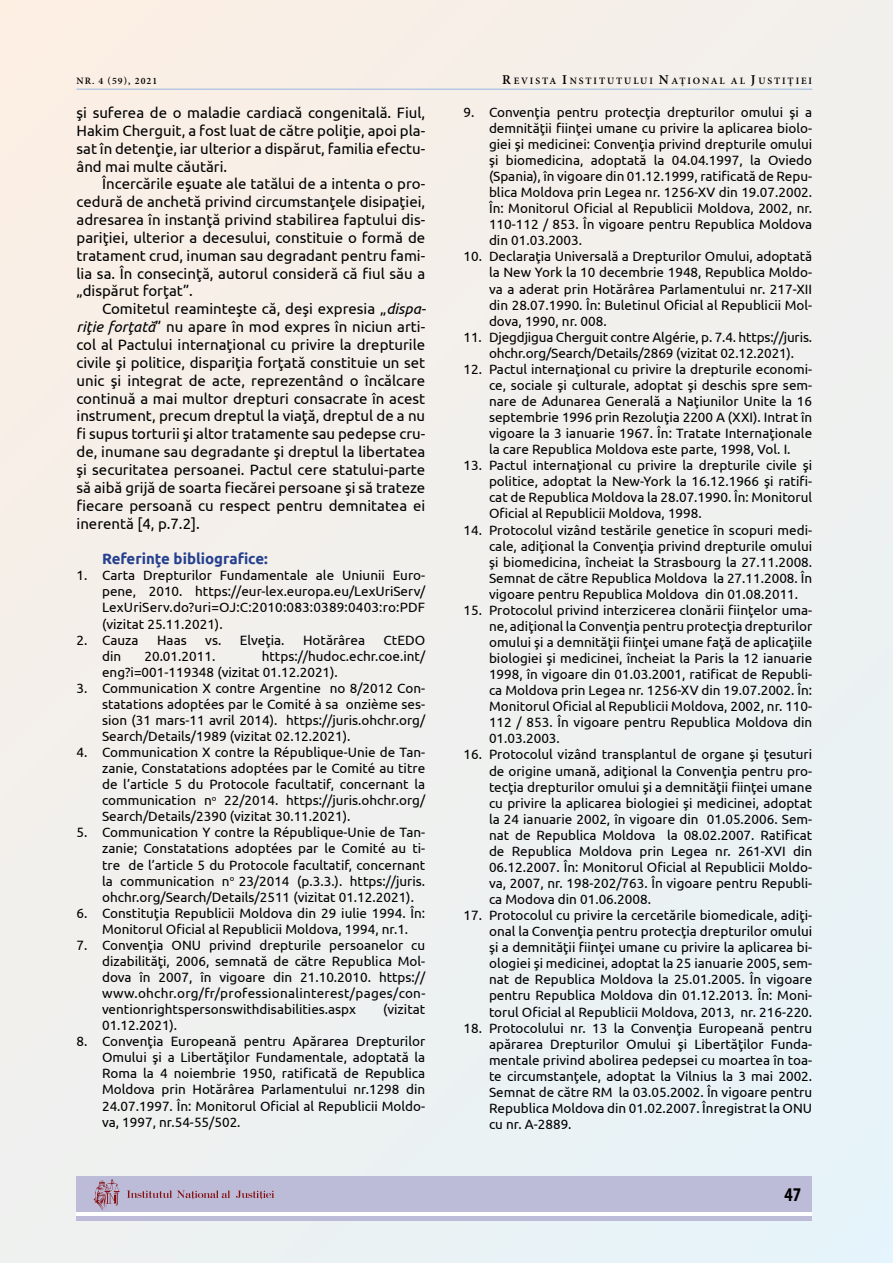
<style>
.page{position:relative;width:893px;height:1263px;background:#f1f0ed}
.page>*{position:absolute;margin:0;border:0;box-sizing:border-box;transform-origin:0 0}
.t1{font:700 condensed 19.5px "Myriad Pro";color:#000}
.t2{font:15px/17.9px "Ubuntu";color:#000;text-align:justify}
.t3{font:700 15px "Ubuntu";color:#25408f}
.t4{font:13.5px/16px "Ubuntu";color:#000;text-align:justify}
.t5{font:600 9.75px "Minion Pro";letter-spacing:.195em;color:#000}
.s1{font-size:13.5px}
.s2{font-style:italic}
</style>
<div class="page">
<hr style="left:77px;top:89px;width:735px;height:1px;background:#95b6df">
<div style="left:77px;top:1176px;width:735px;height:45px;background:#bcbcd8"></div>
<hr style="left:77px;top:1213px;width:735px;height:3px;background:#fff">
<svg style="left:127px;top:1190px;width:103px;height:9px"></svg>
<svg style="left:236px;top:1190px;width:38px;height:9px"></svg>
<svg style="left:94px;top:1179px;width:26px;height:31px"></svg>
<p class="t5" style="left:77px;top:74px;width:82px">NR. 4 (59), 2021</p>
<p class="t5" style="left:502px;top:74px;width:311px"><span class="s1">R</span>EVISTA <span class="s1">I</span>NSTITUTULUI <span class="s1">N</span>AŢIONAL AL <span class="s1">J</span>USTIŢIEI</p>
<p class="t2" style="left:77px;top:103px;width:350px">şi suferea de o maladie cardiacă congenitală. Fiul, Hakim Cherguit, a fost luat de către poliţie, apoi pla&shy;sat în detenţie, iar ulterior a dispărut, familia efectu&shy;ând mai multe căutări.</p>
<p class="t2" style="left:77px;top:175px;width:350px;text-indent:26px">Încercările eşuate ale tatălui de a intenta o pro&shy;cedură de anchetă privind circumstanţele disipaţiei, adresarea în instanţă privind stabilirea faptului dis&shy;pariţiei, ulterior a decesului, constituie o formă de tratament crud, inuman sau degradant pentru fami&shy;lia sa. În consecinţă, autorul consideră că fiul său a „dispărut forţat”.</p>
<p class="t2" style="left:77px;top:300px;width:351px;text-indent:26px">Comitetul reaminteşte că, deşi expresia „<span class="s2">dispa&shy;riţie forţată</span>” nu apare în mod expres în niciun arti&shy;col al Pactului internaţional cu privire la drepturile civile şi politice, dispariţia forţată constituie un set unic şi integrat de acte, reprezentând o încălcare continuă a mai multor drepturi consacrate în acest instrument, precum dreptul la viaţă, dreptul de a nu fi supus torturii şi altor tratamente sau pedepse cru&shy;de, inumane sau degradante şi dreptul la libertatea şi securitatea persoanei. Pactul cere statului-parte să aibă grijă de soarta fiecărei persoane şi să trateze fiecare persoană cu respect pentru demnitatea ei inerentă [4, p.7.2].</p>
<p class="t3" style="left:102px;top:550px;width:167px">Referinţe bibliografice:</p>
<p class="t4" style="left:102px;top:567px;width:325px;text-indent:-26px">1. Carta Drepturilor Fundamentale ale Uniunii Euro&shy;pene, 2010. https://eur-lex.europa.eu/LexUriServ/ LexUriServ.do?uri=OJ:C:2010:083:0389:0403:ro:PDF (vizitat 25.11.2021).</p>
<p class="t4" style="left:77px;top:631px;width:64px">2. Cauza</p>
<p class="t4" style="left:157px;top:631px;width:31px">Haas</p>
<p class="t4" style="left:205px;top:631px;width:81px">vs. Elveţia.</p>
<p class="t4" style="left:303px;top:631px;width:64px">Hotărârea</p>
<p class="t4" style="left:384px;top:631px;width:43px">CtEDO</p>
<p class="t4" style="left:102px;top:647px;width:21px">din</p>
<p class="t4" style="left:144px;top:647px;width:72px">20.01.2011.</p>
<p class="t4" style="left:102px;top:647px;width:325px;text-indent:160px">https://hudoc.echr.coe.int/ eng?i=001-119348 (vizitat 01.12.2021).</p>
<p class="t4" style="left:102px;top:679px;width:325px;text-indent:-26px">3. Communication X contre Argentine no 8/2012 Con&shy;statations adoptées par le Comité à sa onzième ses&shy;sion (31 mars-11 avril 2014). https://juris.ohchr.org/ Search/Details/1989 (vizitat 02.12.2021).</p>
<p class="t4" style="left:102px;top:744px;width:325px;text-indent:-26px">4. Communication X contre la République-Unie de Tan&shy;zanie, Constatations adoptées par le Comité au titre de l’article 5 du Protocole facultatif, concernant la communication n<sup>o</sup> 22/2014. https://juris.ohchr.org/ Search/Details/2390 (vizitat 30.11.2021).</p>
<p class="t4" style="left:102px;top:824px;width:325px;text-indent:-26px">5. Communication Y contre la République-Unie de Tan&shy;zanie; Constatations adoptées par le Comité au ti&shy;tre de l’article 5 du Protocole facultatif, concernant la communication n<sup>o</sup> 23/2014 (p.3.3.). https://juris. ohchr.org/Search/Details/2511 (vizitat 01.12.2021).</p>
<p class="t4" style="left:102px;top:904px;width:325px;text-indent:-26px">6. Constituţia Republicii Moldova din 29 iulie 1994. În:<br>Monitorul Oficial al Republicii Moldova, 1994, nr.1.</p>
<p class="t4" style="left:102px;top:937px;width:325px;text-indent:-26px">7. Convenţia ONU privind drepturile persoanelor cu dizabilităţi, 2006, semnată de către Republica Mol&shy;dova în 2007, în vigoare din 21.10.2010. https:// www.ohchr.org/fr/professionalinterest/pages/con&shy;ventionrightspersonswithdisabilities.aspx</p>
<p class="t4" style="left:383px;top:1001px;width:44px">(vizitat</p>
<p class="t4" style="left:102px;top:1017px;width:77px">01.12.2021).</p>
<p class="t4" style="left:102px;top:1033px;width:325px;text-indent:-26px">8. Convenţia Europeană pentru Apărarea Drepturilor Omului şi a Libertăţilor Fundamentale, adoptată la Roma la 4 noiembrie 1950, ratificată de Republica Moldova prin Hotărârea Parlamentului nr.1298 din 24.07.1997. În: Monitorul Oficial al Republicii Moldo&shy;va, 1997, nr.54-55/502.</p>
<p class="t4" style="left:489px;top:104px;width:325px;text-indent:-26px">9. Convenţia pentru protecţia drepturilor omului şi a demnităţii fiinţei umane cu privire la aplicarea biolo&shy;giei şi medicinei: Convenţia privind drepturile omului şi biomedicina, adoptată la 04.04.1997, la Oviedo (Spania), în vigoare din 01.12.1999, ratificată de Repu&shy;blica Moldova prin Legea nr. 1256-XV din 19.07.2002.<br>În: Monitorul Oficial al Republicii Moldova, 2002, nr.<br>110-112 / 853. În vigoare pentru Republica Moldova din 01.03.2003.</p>
<p class="t4" style="left:489px;top:248px;width:325px;text-indent:-26px">10. Declaraţia Universală a Drepturilor Omului, adoptată la New York la 10 decembrie 1948, Republica Moldo&shy;va a aderat prin Hotărârea Parlamentului nr. 217-XII din 28.07.1990. În: Buletinul Oficial al Republicii Mol&shy;dova, 1990, nr. 008.</p>
<p class="t4" style="left:463px;top:328px;width:350px;text-align:center">11. Djegdjigua Cherguit contre Algérie, p. 7.4. https://juris. ohchr.org/Search/Details/2869 (vizitat 02.12.2021).</p>
<p class="t4" style="left:489px;top:361px;width:325px;text-indent:-26px">12. Pactul internaţional cu privire la drepturile economi&shy;ce, sociale şi culturale, adoptat şi deschis spre sem&shy;nare de Adunarea Generală a Naţiunilor Unite la 16 septembrie 1996 prin Rezoluţia 2200 A (XXI). Intrat în vigoare la 3 ianuarie 1967. În: Tratate Internaţionale la care Republica Moldova este parte, 1998, Vol. I.</p>
<p class="t4" style="left:489px;top:457px;width:325px;text-indent:-26px">13. Pactul internaţional cu privire la drepturile civile şi politice, adoptat la New-York la 16.12.1966 şi ratifi&shy;cat de Republica Moldova la 28.07.1990. În: Monitorul Oficial al Republicii Moldova, 1998.</p>
<p class="t4" style="left:489px;top:521px;width:325px;text-indent:-26px">14. Protocolul vizând testările genetice în scopuri medi&shy;cale, adiţional la Convenţia privind drepturile omului şi biomedicina, încheiat la Strasbourg la 27.11.2008.<br>Semnat de către Republica Moldova la 27.11.2008. În vigoare pentru Republica Moldova din 01.08.2011.</p>
<p class="t4" style="left:489px;top:602px;width:325px;text-indent:-26px">15. Protocolul privind interzicerea clonării fiinţelor uma&shy;ne, adiţional la Convenţia pentru protecţia drepturilor omului şi a demnităţii fiinţei umane faţă de aplicaţiile biologiei şi medicinei, încheiat la Paris la 12 ianuarie 1998, în vigoare din 01.03.2001, ratificat de Republi&shy;ca Moldova prin Legea nr. 1256-XV din 19.07.2002. În:<br>Monitorul Oficial al Republicii Moldova, 2002, nr. 110- 112 / 853. În vigoare pentru Republica Moldova din 01.03.2003.</p>
<p class="t4" style="left:489px;top:746px;width:325px;text-indent:-26px">16. Protocolul vizând transplantul de organe şi ţesuturi de origine umană, adiţional la Convenţia pentru pro&shy;tecţia drepturilor omului şi a demnităţii fiinţei umane cu privire la aplicarea biologiei şi medicinei, adoptat la 24 ianuarie 2002, în vigoare din 01.05.2006. Sem&shy;nat de Republica Moldova la 08.02.2007. Ratificat de Republica Moldova prin Legea nr. 261-XVI din 06.12.2007. În: Monitorul Oficial al Republicii Moldo&shy;va, 2007, nr. 198-202/763. În vigoare pentru Republi&shy;ca Modova din 01.06.2008.</p>
<p class="t4" style="left:489px;top:907px;width:325px;text-indent:-26px">17. Protocolul cu privire la cercetările biomedicale, adiţi&shy;onal la Convenţia pentru protecţia drepturilor omului şi a demnităţii fiinţei umane cu privire la aplicarea bi&shy;ologiei şi medicinei, adoptat la 25 ianuarie 2005, sem&shy;nat de Republica Moldova la 25.01.2005. În vigoare pentru Republica Moldova din 01.12.2013. În: Moni&shy;torul Oficial al Republicii Moldova, 2013, nr. 216-220.</p>
<p class="t4" style="left:489px;top:1019px;width:325px;text-indent:-26px">18. Protocolului nr. 13 la Convenţia Europeană pentru apărarea Drepturilor Omului şi Libertăţilor Funda&shy;mentale privind abolirea pedepsei cu moartea în toa&shy;te circumstanţele, adoptat la Vilnius la 3 mai 2002.<br>Semnat de către RM la 03.05.2002. În vigoare pentru Republica Moldova din 01.02.2007. Înregistrat la ONU cu nr. A-2889.</p>
<h1 class="t1" style="left:784px;top:1182px;width:18px">47</h1>
</div>
